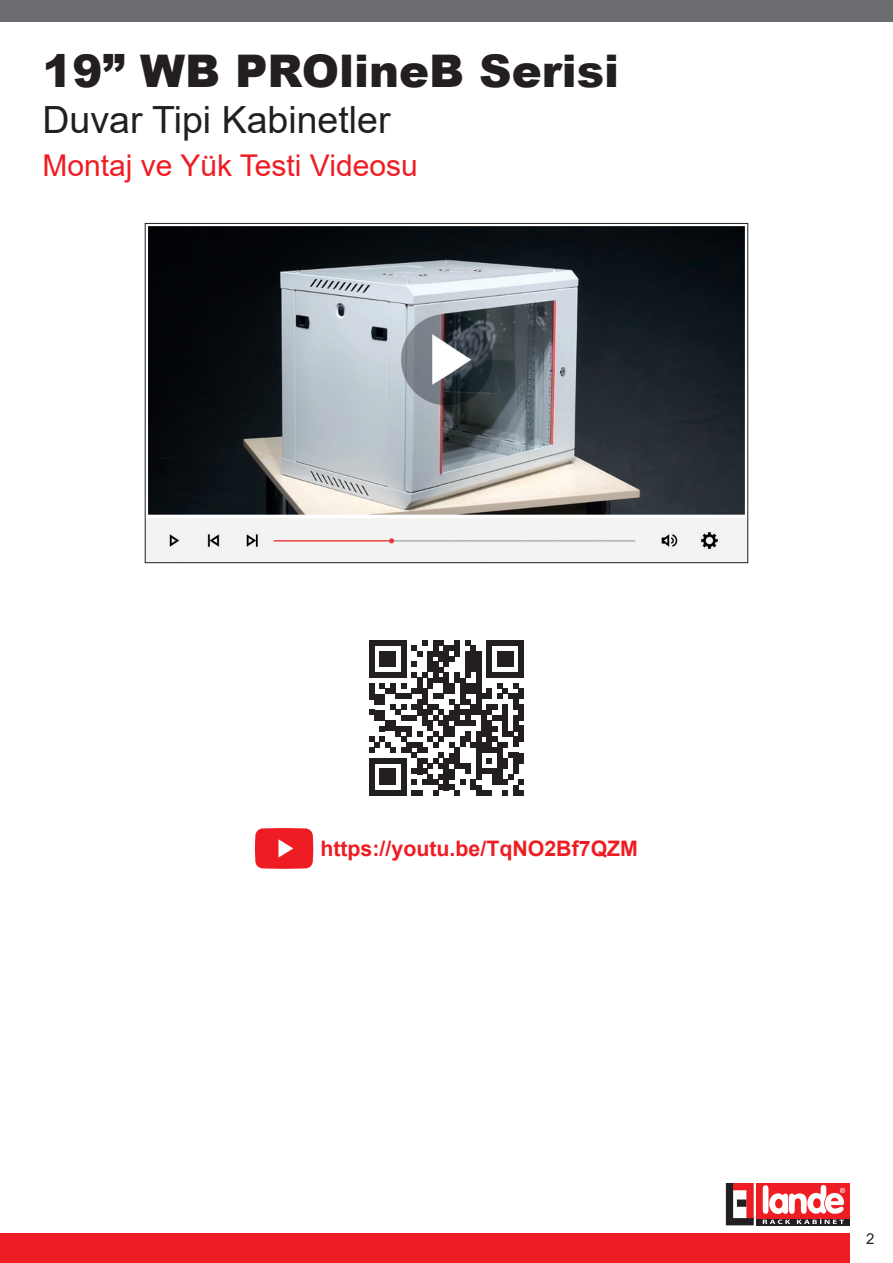
<style>
.page{position:relative;width:893px;height:1263px;background:#fff}
.page>*{position:absolute;margin:0;border:0;box-sizing:border-box;transform-origin:0 0}
.t1{font:900 45px "Arial";color:#231f20}
.t2{font:37.5px "Arial";color:#231f20}
.t3{font:30px "Arial";color:#ee1d23}
.t4{font:700 21.3px "Arial";color:#ee1d23}
.t5{font:15px "Arial";color:#231f20}
</style>
<div class="page">
<div style="left:0;top:0;width:893px;height:21px;background:#6c6d70"></div>
<div style="left:0;top:1233px;width:850px;height:30px;background:#ee1d23"></div>
<svg style="left:757px;top:1218px;width:93px;height:7px"></svg>
<div style="left:757px;top:1183px;width:93px;height:35px;background:#ee1d23"></div>
<svg style="left:726px;top:1183px;width:28px;height:42px"></svg>
<div style="left:737px;top:1199px;width:9px;height:8px;background:#231f20"></div>
<svg style="left:763px;top:1185px;width:82px;height:39px"></svg>
<img style="left:147px;top:226px;width:599px;height:335px">
<svg style="left:369px;top:640px;width:155px;height:155px"></svg>
<svg style="left:255px;top:828px;width:58px;height:41px;background:#ef3338"></svg>
<h1 class="t1" style="left:43px;top:39px;width:578px">19” WB PROlineB Serisi</h1>
<h2 class="t2" style="left:43px;top:93px;width:350px">Duvar Tipi Kabinetler</h2>
<h3 class="t3" style="left:43px;top:145px;width:377px">Montaj ve Yük Testi Videosu</h3>
<p class="t4" style="left:320px;top:834px;width:319px">https://youtu.be/TqNO2Bf7QZM</p>
<p class="t5" style="left:866px;top:1228px;width:10px">2</p>
</div>
